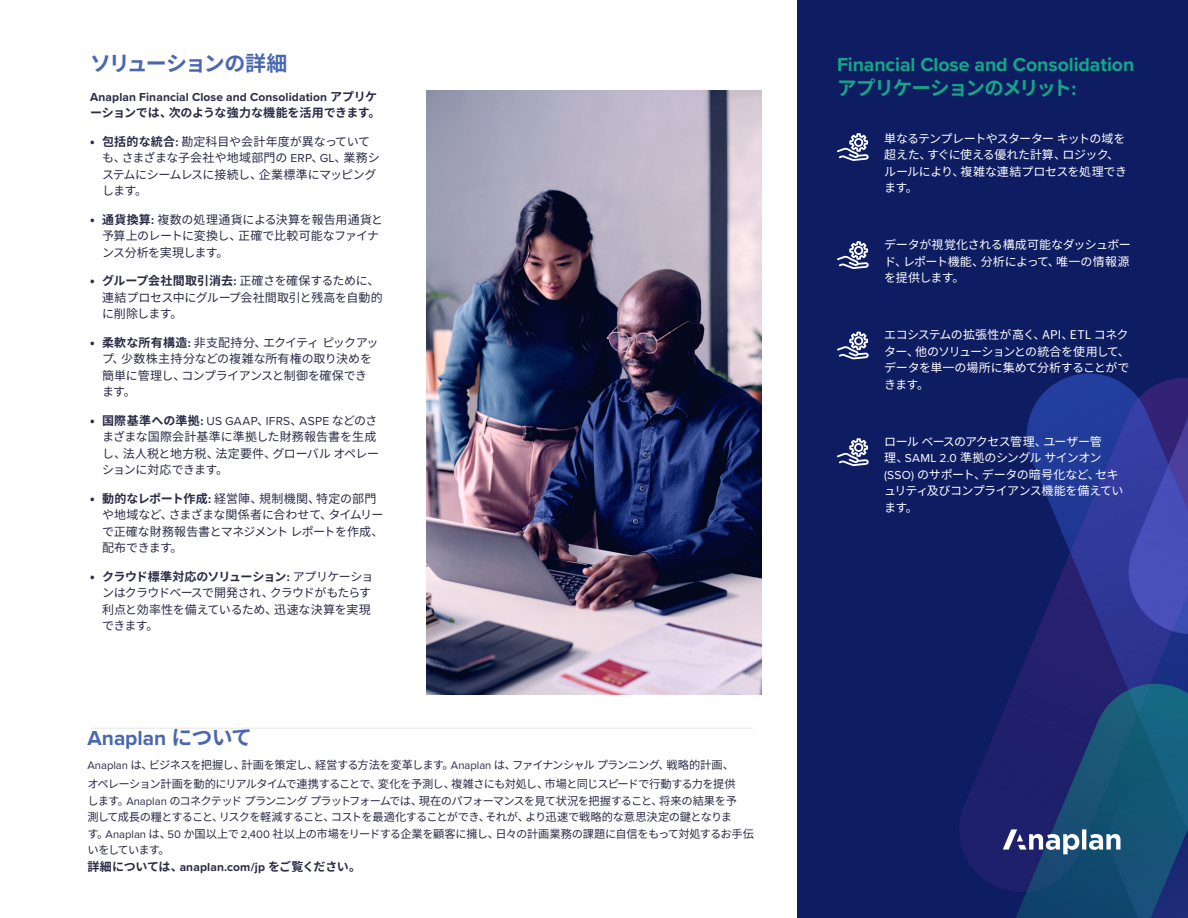
<style>
.page{position:relative;width:1188px;height:918px;background:#fff}
.page>*{position:absolute;margin:0;border:0;box-sizing:border-box;transform-origin:0 0}
.t1{font:700 21px "Proxima Nova";letter-spacing:-.005em;color:#4967b0}
.t2{font:700 21px "Noto Sans CJ Kjp";letter-spacing:-.09em;color:#4967b0}
.t3{font:700 19.5px "Proxima Nova";letter-spacing:-.005em;color:#14a688}
.t4{font:700 19.5px "Noto Sans CJ Kjp";letter-spacing:-.08em;color:#14a688}
.t5{font:12px/16.5px "Noto Sans CJ Kjp";letter-spacing:-.02em;color:#2b2a46}
.t6{font:12px/16.5px "Noto Sans CJ Kjp";letter-spacing:-.035em;color:#fff}
.t7{font:12px/16.5px "Noto Sans CJ Kjp";letter-spacing:-.04em;color:#2b2a46}
.t8{font:700 12px "Proxima Nova";letter-spacing:.01em;color:#2b2a46}
.t9{font:700 12px "Noto Sans CJ Kjp";letter-spacing:-.035em;color:#2b2a46}
.t10{font:12px "Proxima Nova";letter-spacing:.02em;color:#2b2a46}
.t11{font:700 12px "Noto Sans CJ Kjp";letter-spacing:-.015em;color:#2b2a46}
.t12{font:11.25px/16.5px "Noto Sans CJ Kjp";letter-spacing:-.06em;color:#2b2a46}
.s1{font-family:"Noto Sans CJ Kjp"}
.s2{font-weight:700}
.s3{font-family:"Proxima Nova";font-weight:700}
.s4{font-family:"Proxima Nova"}
.s5{font-family:"Noto Sans CJ Kjp";font-weight:700}
</style>
<div class="page">
<img style="left:797px;top:0;width:391px;height:918px">
<hr style="left:91px;top:728px;width:662px;height:1px;background:#e0e6e8">
<svg style="left:1003px;top:829px;width:118px;height:25px"></svg>
<svg style="left:837px;top:133px;width:32px;height:28px"></svg>
<svg style="left:837px;top:241px;width:32px;height:28px"></svg>
<svg style="left:837px;top:332px;width:32px;height:27px"></svg>
<svg style="left:837px;top:438px;width:32px;height:28px"></svg>
<img style="left:426px;top:90px;width:336px;height:605px">
<h1 class="t2" style="left:90px;top:51px;width:199px">ソリューションの詳細</h1>
<p class="t8" style="left:90px;top:88px;width:289px">Anaplan Financial Close and Consolidation <span class="s1">アプリケ</span></p>
<p class="t11" style="left:90px;top:106px;width:292px">ーションでは、次のような強力な機能を活用できます。</p>
<p class="t5" style="left:102px;top:133px;width:279px;text-indent:-12px"><span class="s2">• 包括的な統合</span><span class="s3">:</span> 勘定科目や会計年度が異なっていても、さまざまな子会社や地域部門の <span class="s4">ERP</span>、<span class="s4">GL</span>、業務システムにシームレスに接続し、企業標準にマッピングします。</p>
<p class="t5" style="left:102px;top:211px;width:283px;text-indent:-12px"><span class="s2">• 通貨換算</span><span class="s3">:</span> 複数の処理通貨による決算を報告用通貨と予算上のレートに変換し、正確で比較可能なファイナンス分析を実現します。</p>
<p class="t5" style="left:102px;top:273px;width:282px;text-indent:-12px"><span class="s2">• グループ会社間取引消去</span><span class="s3">:</span> 正確さを確保するために、連結プロセス中にグループ会社間取引と残高を自動的に削除します。</p>
<p class="t5" style="left:102px;top:334px;width:278px;text-indent:-12px"><span class="s2">• 柔軟な所有構造</span><span class="s3">:</span> 非支配持分、エクイティピックアップ、少数株主持分などの複雑な所有権の取り決めを簡単に管理し、コンプライアンスと制御を確保できます。</p>
<p class="t10" style="left:90px;top:412px;width:289px"><span class="s5">• 国際基準への準拠</span><span class="s2">:</span> US GAAP<span class="s1">、</span>IFRS<span class="s1">、</span>ASPE <span class="s1">などのさ</span></p>
<p class="t5" style="left:102px;top:429px;width:279px">まざまな国際会計基準に準拠した財務報告書を生成し、法人税と地方税、法定要件、グローバル オペレーションに対応できます。</p>
<p class="t5" style="left:102px;top:490px;width:283px;text-indent:-12px"><span class="s2">• 動的なレポート作成</span><span class="s3">:</span> 経営陣、規制機関、特定の部門や地域など、さまざまな関係者に合わせて、タイムリーで正確な財務報告書とマネジメント レポートを作成、配布できます。</p>
<p class="t7" style="left:102px;top:568px;width:273px;text-indent:-12px"><span class="s2">• クラウド標準対応のソリューション</span><span class="s3">:</span> アプリケーションはクラウドベースで開発され、クラウドがもたらす利点と効率性を備えているため、迅速な決算を実現できます。</p>
<h1 class="t1" style="left:88px;top:722px;width:166px">Anaplan <span class="s1">について</span></h1>
<p class="t12" style="left:88px;top:755px;width:650px;line-height:19.5px"><span class="s4">Anaplan</span> は、ビジネスを把握し、計画を策定し、経営する方法を変革します。<span class="s4">Anaplan</span> は、ファイナンシャル プランニング、戦略的計画、オペレーション計画を動的にリアルタイムで連携することで、変化を予測し、複雑さにも対処し、市場と同じスピードで行動する力を提供</p>
<p class="t12" style="left:88px;top:792px;width:668px">します。<span class="s4">Anaplan</span> のコネクテッドプランニング プラットフォームでは、現在のパフォーマンスを見て状況を把握すること、将来の結果を予<br>測して成長の糧とすること、リスクを軽減すること、コストを最適化することができ、それが、より迅速で戦略的な意思決定の鍵となりま<br>す。<span class="s4">Anaplan</span> は、<span class="s4">50</span> か国以上で <span class="s4">2,400</span> 社以上の市場をリードする企業を顧客に擁し、日々の計画業務の課題に自信をもって対処するお手伝いをしています。</p>
<p class="t9" style="left:88px;top:859px;width:275px">詳細については、<span class="s4">anaplan.com/jp</span> をご覧ください。</p>
<h2 class="t3" style="left:837px;top:49px;width:299px">Financial Close and Consolidation</h2>
<h2 class="t4" style="left:837px;top:76px;width:241px">アプリケーションのメリット<span class="s4">:</span></h2>
<p class="t6" style="left:884px;top:130px;width:245px">単なるテンプレートやスターター キットの域を超えた、すぐに使える優れた計算、ロジック、ルールにより、複雑な連結プロセスを処理できます。</p>
<p class="t6" style="left:884px;top:237px;width:248px">データが視覚化される構成可能なダッシュボード、レポート機能、分析によって、唯一の情報源を提供します。</p>
<p class="t6" style="left:884px;top:327px;width:247px;text-align:justify">エコシステムの拡張性が高く、API、ETL コネクター、他のソリューションとの統合を使用して、データを単一の場所に集めて分析することができます。</p>
<p class="t6" style="left:884px;top:433px;width:241px">ロール ベースのアクセス管理、ユーザー管<br>理、<span class="s4">SAML 2.0</span> 準拠のシングル サインオン<span class="s4">(SSO)</span> のサポート、データの暗号化など、セキュリティ及びコンプライアンス機能を備えています。</p>
</div>
